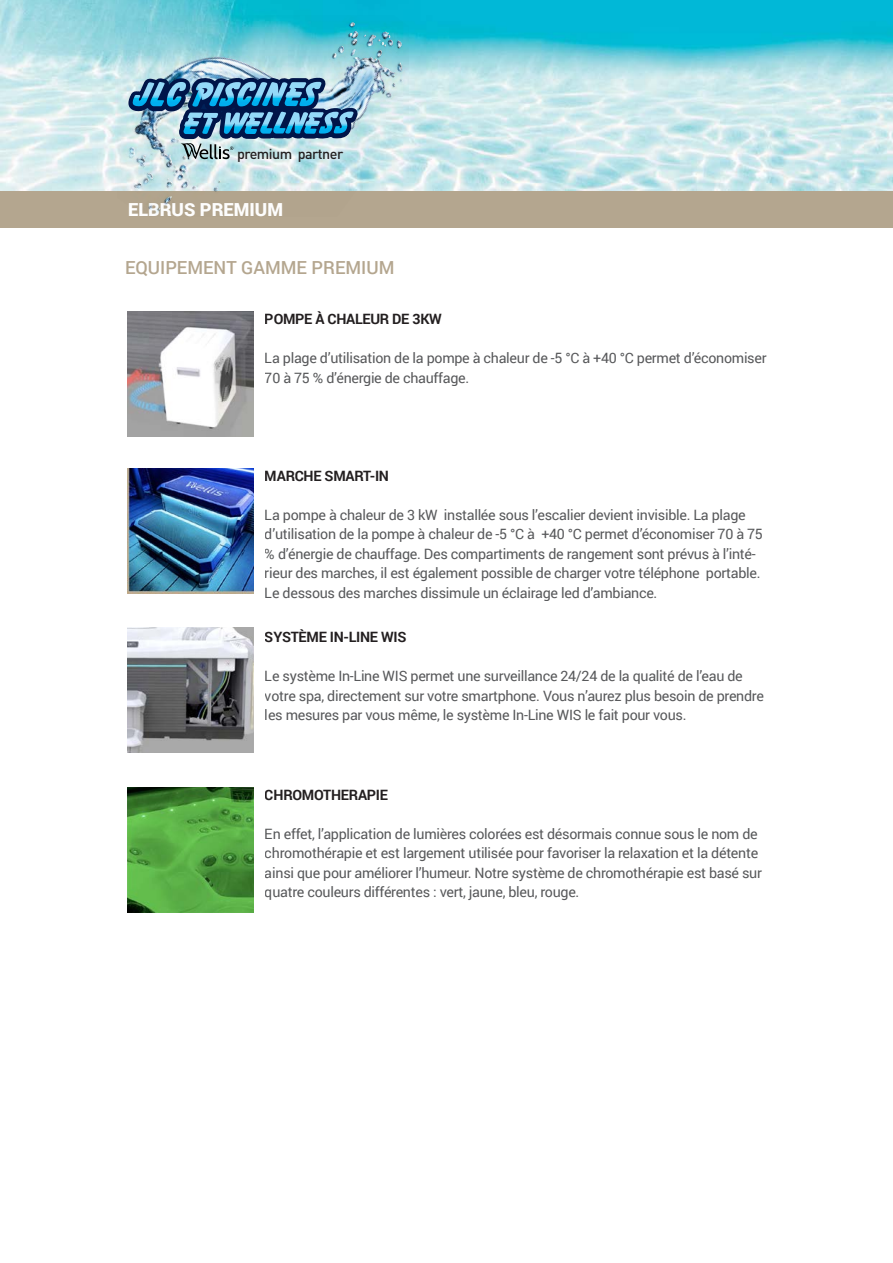
<style>
.page{position:relative;width:893px;height:1263px;background:#fff}
.page>*{position:absolute;margin:0;border:0;box-sizing:border-box;transform-origin:0 0}
.t1{font:500 18px "Roboto";color:#b4a68f}
.t2{font:900 18px "Roboto";color:#fff}
.t3{font:14.25px/19.5px "Roboto";letter-spacing:-.02em;color:#58595b}
.t4{font:700 14.25px "Roboto";letter-spacing:-.02em;color:#231f20}
.t5{font:500 14.25px "DIN Pro";letter-spacing:-.035em;color:#231f20}
</style>
<div class="page">
<div style="left:0;top:188px;width:893px;height:39px;background:#b4a68f"></div>
<img style="left:128px;top:469px;width:126px;height:125px">
<img style="left:128px;top:788px;width:126px;height:125px">
<img style="left:128px;top:627px;width:126px;height:125px">
<img style="left:128px;top:311px;width:126px;height:125px">
<img style="left:0;top:0;width:893px;height:190px">
<svg style="left:145px;top:16px;width:264px;height:175px"></svg>
<img style="left:118px;top:22px;width:285px;height:191px">
<p class="t5" style="left:237px;top:143px;width:108px">premium partner</p>
<p class="t2" style="left:128px;top:196px;width:156px">ELBRUS PREMIUM</p>
<p class="t1" style="left:125px;top:255px;width:271px">EQUIPEMENT GAMME PREMIUM</p>
<p class="t4" style="left:265px;top:309px;width:179px">POMPE À CHALEUR DE 3KW</p>
<p class="t3" style="left:265px;top:348px;width:503px">La plage d’utilisation de la pompe à chaleur de -5 °C à +40 °C permet d’économiser<br>70 à 75 % d’énergie de chauffage.</p>
<p class="t4" style="left:265px;top:465px;width:126px">MARCHE SMART-IN</p>
<p class="t3" style="left:265px;top:504px;width:500px">La pompe à chaleur de 3 kW installée sous l’escalier devient invisible. La plage d’utilisation de la pompe à chaleur de -5 °C à +40 °C permet d’économiser 70 à 75 % d’énergie de chauffage. Des compartiments de rangement sont prévus à l’inté&shy;rieur des marches, il est également possible de charger votre téléphone portable.<br>Le dessous des marches dissimule un éclairage led d’ambiance.</p>
<p class="t4" style="left:265px;top:627px;width:143px">SYSTÈME IN-LINE WIS</p>
<p class="t3" style="left:265px;top:666px;width:501px">Le système In-Line WIS permet une surveillance 24/24 de la qualité de l’eau de votre spa, directement sur votre smartphone. Vous n’aurez plus besoin de prendre les mesures par vous même, le système In-Line WIS le fait pour vous.</p>
<p class="t4" style="left:265px;top:784px;width:125px">CHROMOTHERAPIE</p>
<p class="t3" style="left:265px;top:823px;width:499px">En effet, l’application de lumières colorées est désormais connue sous le nom de chromothérapie et est largement utilisée pour favoriser la relaxation et la détente ainsi que pour améliorer l’humeur. Notre système de chromothérapie est basé sur quatre couleurs différentes : vert, jaune, bleu, rouge.</p>
</div>
